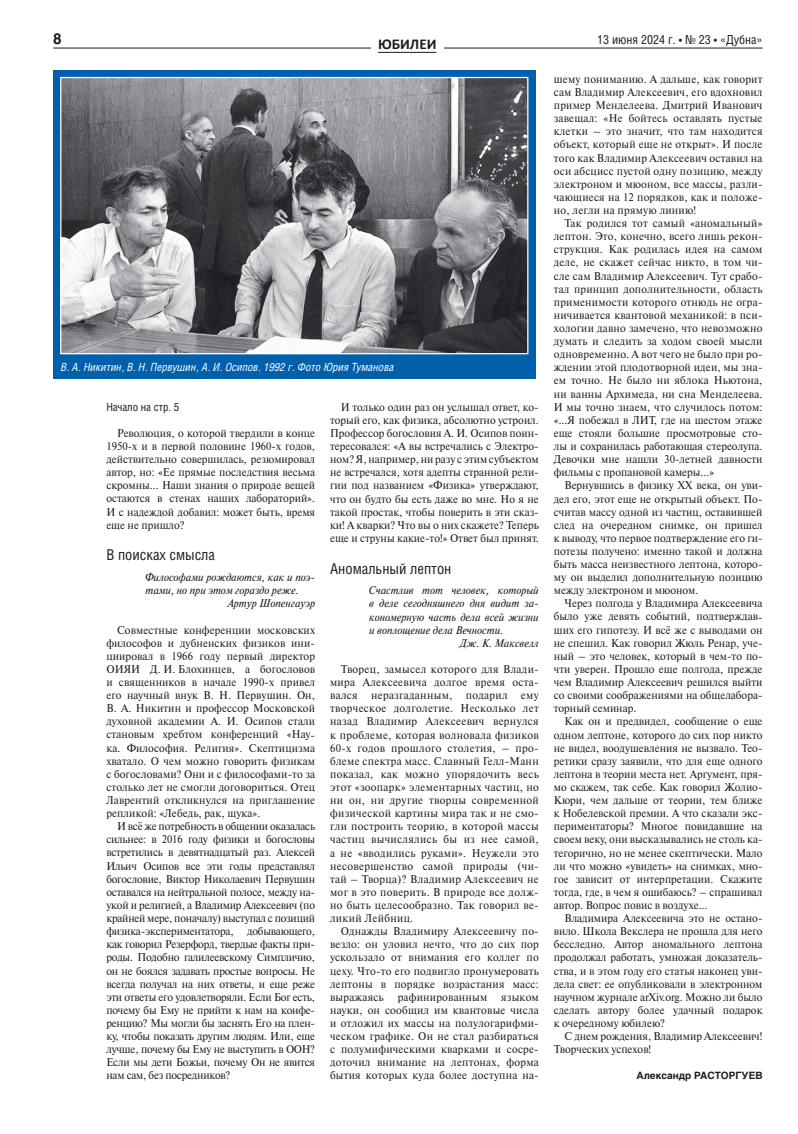
<style>
.page{position:relative;width:798px;height:1134px;background:#fff}
.page>*{position:absolute;margin:0;border:0;box-sizing:border-box;transform-origin:0 0}
.t1{font:15px "Helios Cond C";color:#1b1c20}
.t2{font:700 15px "Calibri";color:#1b1c20}
.t3{font:700 15px "Helios C";color:#1b1c20}
.t4{font:12.5px "Helios Cond C";color:#1b1c20}
.t5{font:11.25px/13.1px "Newton C";color:#1b1c20;text-align:justify;scale:.95 1}
.t6{font:italic 11.25px "Newton C";color:#1b1c20;scale:.95 1}
.t7{font:italic 11.25px "Helios Cond C";color:#fff}
.t8{font:11.25px "Helios Cond C";color:#1b1c20}
.t9{font:700 10px "Helios C";color:#1b1c20}
</style>
<div class="page">
<hr style="left:53px;top:48px;width:709px;height:1px;background:#1b1c20">
<div style="left:53px;top:70px;width:482px;height:309px;background:#0060ac"></div>
<img style="left:62px;top:79px;width:464px;height:273px">
<div style="left:60px;top:77px;width:468px;height:277px;border:1px solid #fff"></div>
<div style="left:370px;top:37px;width:73px;height:14px;background:#fff"></div>
<hr style="left:378px;top:52px;width:58px;height:1px;background:#1b1c20">
<h1 class="t3" style="left:53px;top:29px;width:10px">8</h1>
<p class="t4" style="left:596px;top:32px;width:167px">13 июня 2024 г. • № 23 • «Дубна»</p>
<h1 class="t2" style="left:378px;top:33px;width:60px">ЮБИЛЕИ</h1>
<p class="t7" style="left:61px;top:360px;width:334px">В. А. Никитин, В. Н. Первушин, А. И. Осипов. 1992 г. Фото Юрия Туманова</p>
<p class="t8" style="left:106px;top:400px;width:74px">Начало на стр. 5</p>
<p class="t5" style="left:106px;top:427px;width:221px;text-indent:11px">Революция, о которой твердили в конце 1950-х и в первой половине 1960-х годов, действительно совершилась, резюмировал автор, но: «Ее прямые последствия весьма скромны... Наши знания о природе вещей остаются в стенах наших лабораторий».<br>И с надеждой добавил: может быть, время еще не пришло?</p>
<h1 class="t1" style="left:106px;top:546px;width:110px">В поисках смысла</h1>
<p class="t6" style="left:145px;top:571px;width:180px">Философами рождаются, как и поэ-</p>
<p class="t6" style="left:145px;top:584px;width:163px">тами, но при этом гораздо реже.</p>
<p class="t6" style="left:227px;top:597px;width:94px">Артур Шопенгауэр</p>
<p class="t5" style="left:106px;top:623px;width:221px;text-indent:11px">Совместные конференции московских философов и дубненских физиков ини&shy;циировал в 1966 году первый директор ОИЯИ Д. И. Блохинцев, а богословов и священников в начале 1990-х привел его научный внук В. Н. Первушин. Он, В. А. Никитин и профессор Московской духовной академии А. И. Осипов стали становым хребтом конференций «Нау&shy;ка. Философия. Религия». Скептицизма хватало. О чем можно говорить физикам с богословами? Они и с философами-то за столько лет не смогли договориться. Отец Лаврентий откликнулся на приглашение репликой: «Лебедь, рак, щука».</p>
<p class="t5" style="left:106px;top:820px;width:221px;text-indent:11px">И всё же потребность в общении оказалась сильнее: в 2016 году физики и богословы встретились в девятнадцатый раз. Алексей Ильич Осипов все эти годы представлял богословие, Виктор Николаевич Первушин оставался на нейтральной полосе, между на&shy;укой и религией, а Владимир Алексеевич (по крайней мере, поначалу) выступал с позиций физика-экспериментатора, добывающего, как говорил Резерфорд, твердые факты при&shy;роды. Подобно галилеевскому Симпличио, он не боялся задавать простые вопросы. Не всегда получал на них ответы, и еще реже эти ответы его удовлетворяли. Если Бог есть, почему бы Ему не прийти к нам на конфе&shy;ренцию? Мы могли бы заснять Его на плен&shy;ку, чтобы показать другим людям. Или, еще лучше, почему бы Ему не выступить в ООН?<br>Если мы дети Божьи, почему Он не явится нам сам, без посредников?</p>
<p class="t5" style="left:330px;top:400px;width:221px;text-indent:11px">И только один раз он услышал ответ, ко&shy;торый его, как физика, абсолютно устроил.<br>Профессор богословия А. И. Осипов поин&shy;тересовался: «А вы встречались с Электро&shy;ном? Я, например, ни разу с этим субъектом не встречался, хотя адепты странной рели&shy;гии под названием «Физика» утверждают, что он будто бы есть даже во мне. Но я не такой простак, чтобы поверить в эти сказ&shy;ки! А кварки? Что вы о них скажете? Теперь еще и струны какие-то!» Ответ был принят.</p>
<h1 class="t1" style="left:330px;top:559px;width:123px">Аномальный лептон</h1>
<p class="t6" style="left:369px;top:584px;width:180px">Счастлив тот человек, который</p>
<p class="t6" style="left:369px;top:597px;width:180px">в деле сегодняшнего дня видит за-</p>
<p class="t6" style="left:369px;top:610px;width:180px">кономерную часть дела всей жизни</p>
<p class="t6" style="left:369px;top:624px;width:143px">и воплощение дела Вечности.</p>
<p class="t6" style="left:459px;top:637px;width:85px">Дж. К. Максвелл</p>
<p class="t5" style="left:330px;top:662px;width:221px;text-indent:11px">Творец, замысел которого для Влади&shy;мира Алексеевича долгое время оста&shy;вался неразгаданным, подарил ему творческое долголетие. Несколько лет назад Владимир Алексеевич вернулся к проблеме, которая волновала физиков 60-х годов прошлого столетия, – про&shy;блеме спектра масс. Славный Гелл-Манн показал, как можно упорядочить весь этот «зоопарк» элементарных частиц, но ни он, ни другие творцы современной физической картины мира так и не смо&shy;гли построить теорию, в которой массы частиц вычислялись бы из нее самой, а не «вводились руками». Неужели это несовершенство самой природы (чи&shy;тай – Творца)? Владимир Алексеевич не мог в это поверить. В природе все долж&shy;но быть целесообразно. Так говорил ве&shy;ликий Лейбниц.</p>
<p class="t5" style="left:330px;top:925px;width:221px;text-indent:11px">Однажды Владимиру Алексеевичу по&shy;везло: он уловил нечто, что до сих пор ускользало от внимания его коллег по цеху. Что-то его подвигло пронумеровать лептоны в порядке возрастания масс: выражаясь рафинированным языком науки, он сообщил им квантовые числа и отложил их массы на полулогарифми&shy;ческом графике. Он не стал разбираться с полумифическими кварками и сосре&shy;доточил внимание на лептонах, форма бытия которых куда более доступна на-</p>
<p class="t5" style="left:553px;top:73px;width:221px">шему пониманию. А дальше, как говорит сам Владимир Алексеевич, его вдохновил пример Менделеева. Дмитрий Иванович завещал: «Не бойтесь оставлять пустые клетки – это значит, что там находится объект, который еще не открыт». И после того как Владимир Алексеевич оставил на оси абсцисс пустой одну позицию, между электроном и мюоном, все массы, разли&shy;чающиеся на 12 порядков, как и положе&shy;но, легли на прямую линию!</p>
<p class="t5" style="left:553px;top:217px;width:221px;text-indent:11px">Так родился тот самый «аномальный» лептон. Это, конечно, всего лишь рекон&shy;струкция. Как родилась идея на самом деле, не скажет сейчас никто, в том чи&shy;сле сам Владимир Алексеевич. Тут срабо&shy;тал принцип дополнительности, область применимости которого отнюдь не огра&shy;ничивается квантовой механикой: в пси&shy;хологии давно замечено, что невозможно думать и следить за ходом своей мысли одновременно. А вот чего не было при ро&shy;ждении этой плодотворной идеи, мы зна&shy;ем точно. Не было ни яблока Ньютона, ни ванны Архимеда, ни сна Менделеева.<br>И мы точно знаем, что случилось потом: «...Я побежал в ЛИТ, где на шестом этаже еще стояли большие просмотровые сто&shy;лы и сохранилась работающая стереолупа.<br>Девочки мне нашли 30-летней давности фильмы с пропановой камеры...»</p>
<p class="t5" style="left:553px;top:479px;width:221px;text-indent:11px">Вернувшись в физику XX века, он уви&shy;дел его, этот еще не открытый объект. По&shy;считав массу одной из частиц, оставившей след на очередном снимке, он пришел к выводу, что первое подтверждение его ги&shy;потезы получено: именно такой и должна быть масса неизвестного лептона, которо&shy;му он выделил дополнительную позицию между электроном и мюоном.</p>
<p class="t5" style="left:553px;top:597px;width:221px;text-indent:11px">Через полгода у Владимира Алексеевича было уже девять событий, подтверждав&shy;ших его гипотезу. И всё же с выводами он не спешил. Как говорил Жюль Ренар, уче&shy;ный – это человек, который в чем-то по&shy;чти уверен. Прошло еще полгода, прежде чем Владимир Алексеевич решился выйти со своими соображениями на общелабора&shy;торный семинар.</p>
<p class="t5" style="left:553px;top:715px;width:221px;text-indent:11px">Как он и предвидел, сообщение о еще одном лептоне, которого до сих пор никто не видел, воодушевления не вызвало. Тео&shy;ретики сразу заявили, что для еще одного лептона в теории места нет. Аргумент, пря&shy;мо скажем, так себе. Как говорил Жолио-Кюри, чем дальше от теории, тем ближе к Нобелевской премии. А что сказали экс&shy;периментаторы? Многое повидавшие на своем веку, они высказывались не столь ка&shy;тегорично, но не менее скептически. Мало ли что можно «увидеть» на снимках, мно&shy;гое зависит от интерпретации. Скажите тогда, где, в чем я ошибаюсь? – спрашивал автор. Вопрос повис в воздухе...</p>
<p class="t5" style="left:553px;top:912px;width:221px;text-indent:11px">Владимира Алексеевича это не остано&shy;вило. Школа Векслера не прошла для него бесследно. Автор аномального лептона продолжал работать, умножая доказатель&shy;ства, и в этом году его статья наконец уви&shy;дела свет: ее опубликовали в электронном научном журнале arXiv.org. Можно ли было сделать автору более удачный подарок к очередному юбилею?</p>
<p class="t5" style="left:553px;top:1030px;width:221px;text-indent:11px">С днем рождения, Владимир Алексеевич!<br>Творческих успехов!</p>
<p class="t9" style="left:636px;top:1070px;width:127px">Александр РАСТОРГУЕВ</p>
</div>
